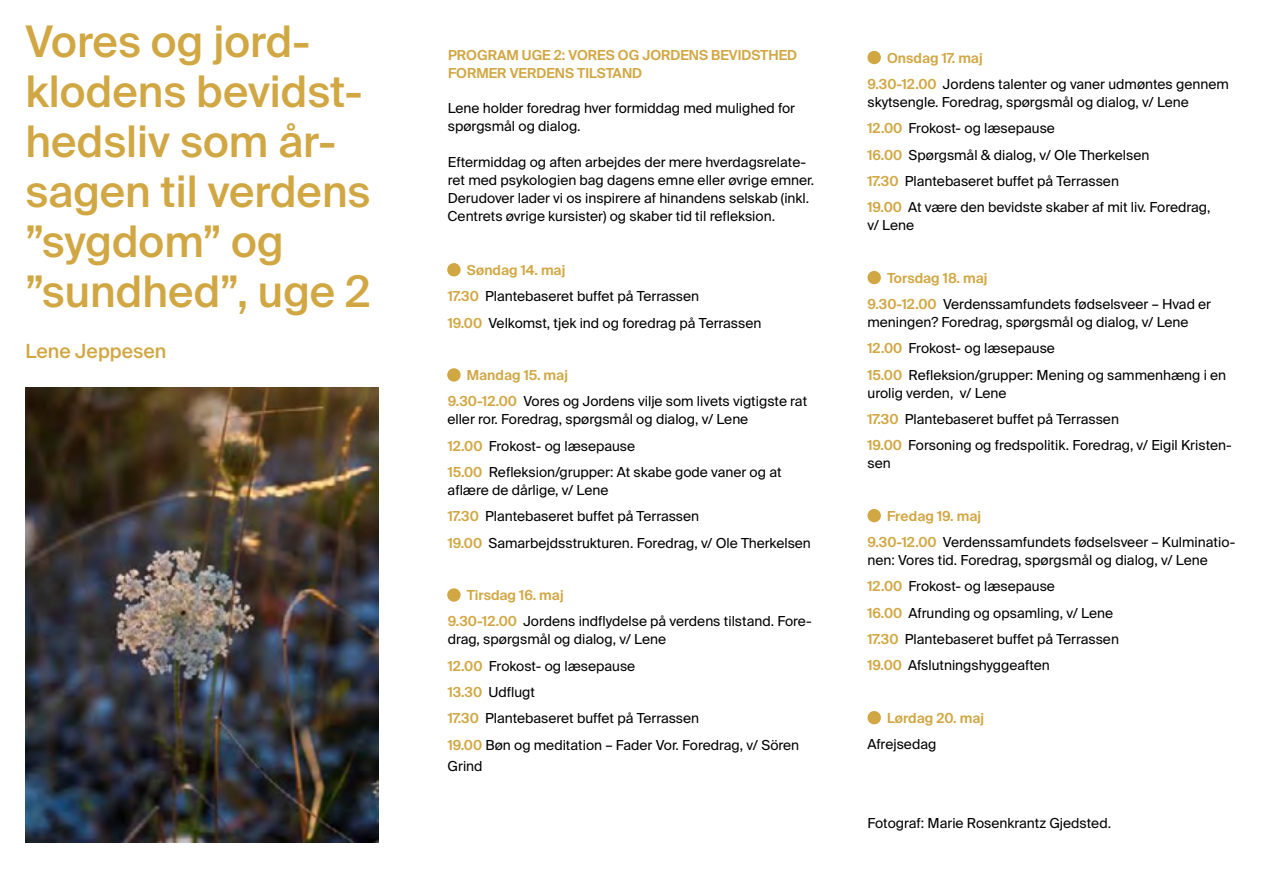
<style>
.page{position:relative;width:1263px;height:893px;background:#fff}
.page>*{position:absolute;margin:0;border:0;box-sizing:border-box;transform-origin:0 0}
.t1{font:500 43.5px/49.9px "Suisse Intl";color:#d1a743}
.t2{font:500 19.5px "Suisse Intl";color:#d1a743}
.t3{font:13.8px/26.2px "Suisse Intl";color:#000}
.t4{font:600 13.8px/18px "Suisse Intl";color:#d1a743}
.s1{font-weight:600;color:#d1a743}
</style>
<div class="page">
<img style="left:26px;top:388px;width:352px;height:454px">
<div style="left:447px;top:263px;width:14px;height:13px;background:#d1a743;border-radius:50%"></div>
<div style="left:447px;top:368px;width:14px;height:14px;background:#d1a743;border-radius:50%"></div>
<div style="left:447px;top:588px;width:14px;height:14px;background:#d1a743;border-radius:50%"></div>
<div style="left:867px;top:51px;width:14px;height:13px;background:#d1a743;border-radius:50%"></div>
<div style="left:867px;top:271px;width:14px;height:13px;background:#d1a743;border-radius:50%"></div>
<div style="left:867px;top:509px;width:14px;height:13px;background:#d1a743;border-radius:50%"></div>
<div style="left:867px;top:711px;width:14px;height:13px;background:#d1a743;border-radius:50%"></div>
<h1 class="t1" style="left:26px;top:17px;width:346px">Vores og jord&shy;klodens bevidst&shy;hedsliv som år&shy;sagen til verdens ”sygdom” og ”sundhed”, uge 2</h1>
<h2 class="t2" style="left:26px;top:340px;width:142px">Lene Jeppesen</h2>
<p class="t4" style="left:448px;top:47px;width:351px">PROGRAM UGE 2: VORES OG JORDENS BEVIDSTHED<br>FORMER VERDENS TILSTAND</p>
<p class="t3" style="left:448px;top:99px;width:349px;line-height:18px">Lene holder foredrag hver formiddag med mulighed for spørgsmål og dialog.</p>
<p class="t3" style="left:447px;top:153px;width:368px;line-height:18px">Eftermiddag og aften arbejdes der mere hverdagsrelate&shy;ret med psykologien bag dagens emne eller øvrige emner.<br>Derudover lader vi os inspirere af hinandens selskab (inkl.<br>Centrets øvrige kursister) og skaber tid til refleksion.</p>
<p class="t3" style="left:448px;top:257px;width:315px;text-indent:19px"><span class="s1">Søndag 14. maj<br>17.30</span> Plantebaseret buffet på Terrassen<br><span class="s1">19.00</span> Velkomst, tjek ind og foredrag på Terrassen</p>
<p class="t3" style="left:448px;top:362px;width:361px;text-indent:19px"><span class="s1">Mandag 15. maj<br>9.30-12.00</span> Vores og Jordens vilje som livets vigtigste rat</p>
<p class="t3" style="left:447px;top:407px;width:336px">eller ror. Foredrag, spørgsmål og dialog, v/ Lene<br><span class="s1">12.00</span> Frokost- og læsepause<br><span class="s1">15.00</span> Refleksion/grupper: At skabe gode vaner og at</p>
<p class="t3" style="left:448px;top:477px;width:365px">aflære de dårlige, v/ Lene<br><span class="s1">17.30</span> Plantebaseret buffet på Terrassen<br><span class="s1">19.00</span> Samarbejdsstrukturen. Foredrag, v/ Ole Therkelsen</p>
<p class="t3" style="left:448px;top:582px;width:365px;text-indent:19px"><span class="s1">Tirsdag 16. maj<br>9.30-12.00</span> Jordens indflydelse på verdens tilstand. Fore-</p>
<p class="t3" style="left:448px;top:627px;width:353px">drag, spørgsmål og dialog, v/ Lene<br><span class="s1">12.00</span> Frokost- og læsepause<br><span class="s1">13.30</span> Udflugt<br><span class="s1">17.30</span> Plantebaseret buffet på Terrassen<br><span class="s1">19.00</span> Bøn og meditation – Fader Vor. Foredrag, v/ Sören</p>
<p class="t3" style="left:447px;top:753px;width:37px">Grind</p>
<p class="t3" style="left:867px;top:45px;width:363px;text-indent:20px"><span class="s1">Onsdag 17. maj<br>9.30-12.00</span> Jordens talenter og vaner udmøntes gennem</p>
<p class="t3" style="left:867px;top:89px;width:345px">skytsengle. Foredrag, spørgsmål og dialog, v/ Lene <span class="s1">12.00</span> Frokost- og læsepause<br><span class="s1">16.00</span> Spørgsmål &amp; dialog, v/ Ole Therkelsen<br><span class="s1">17.30</span> Plantebaseret buffet på Terrassen<br><span class="s1">19.00</span> At være den bevidste skaber af mit liv. Foredrag,</p>
<p class="t3" style="left:867px;top:212px;width:48px">v/ Lene</p>
<p class="t3" style="left:867px;top:265px;width:345px;text-indent:20px"><span class="s1">Torsdag 18. maj<br>9.30-12.00</span> Verdenssamfundets fødselsveer – Hvad er</p>
<p class="t3" style="left:867px;top:309px;width:360px">meningen? Foredrag, spørgsmål og dialog, v/ Lene<br><span class="s1">12.00</span> Frokost- og læsepause<br><span class="s1">15.00</span> Refleksion/grupper: Mening og sammenhæng i en</p>
<p class="t3" style="left:867px;top:380px;width:366px">urolig verden, v/ Lene<br><span class="s1">17.30</span> Plantebaseret buffet på Terrassen<br><span class="s1">19.00</span> Forsoning og fredspolitik. Foredrag, v/ Eigil Kristen-</p>
<p class="t3" style="left:867px;top:450px;width:25px">sen</p>
<p class="t3" style="left:867px;top:503px;width:369px;text-indent:20px"><span class="s1">Fredag 19. maj<br>9.30-12.00</span> Verdenssamfundets fødselsveer – Kulminatio-</p>
<p class="t3" style="left:867px;top:547px;width:342px">nen: Vores tid. Foredrag, spørgsmål og dialog, v/ Lene <span class="s1">12.00</span> Frokost- og læsepause<br><span class="s1">16.00</span> Afrunding og opsamling, v/ Lene<br><span class="s1">17.30</span> Plantebaseret buffet på Terrassen<br><span class="s1">19.00</span> Afslutningshyggeaften</p>
<p class="t4" style="left:887px;top:709px;width:98px">Lørdag 20. maj</p>
<p class="t3" style="left:867px;top:731px;width:70px">Afrejsedag</p>
<p class="t3" style="left:867px;top:810px;width:245px">Fotograf: Marie Rosenkrantz Gjedsted.</p>
</div>
